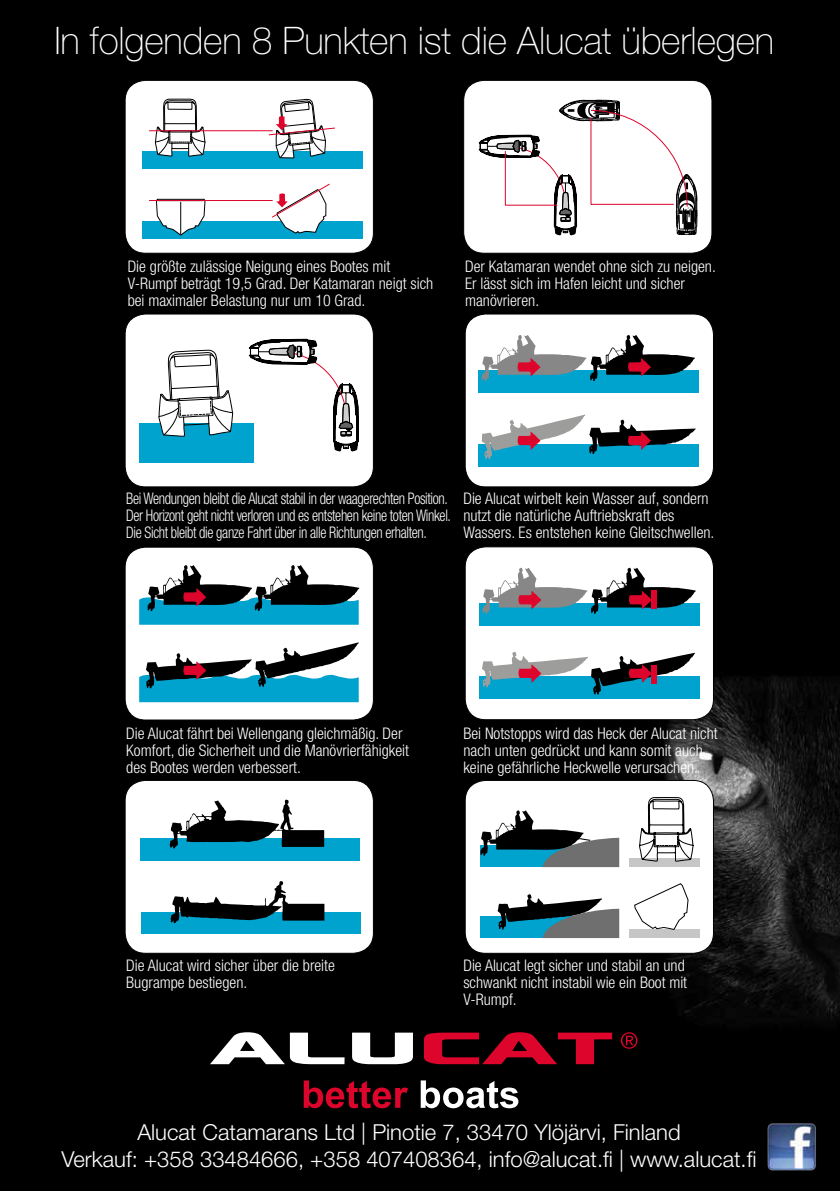
<style>
.page{position:relative;width:840px;height:1191px;background:#fff}
.page>*{position:absolute;margin:0;border:0;box-sizing:border-box;transform-origin:0 0}
.t1{font:100 38px "Helvetica Neue";letter-spacing:-.005em;color:#fff}
.t2{font:300 22px/26.4px "Helvetica Neue";color:#fff;text-align:center}
.t3{font:300 condensed 16px/17px "Helvetica Neue";color:#fff}
.t4{font:300 condensed 16px/17px "Helvetica Neue";letter-spacing:-.025em;color:#fff;scale:.89 1}
</style>
<div class="page">
<div style="left:0;top:0;width:839px;height:1191px;background:#000"></div>
<img style="left:651px;top:676px;width:188px;height:344px">
<img style="left:767px;top:1123px;width:49px;height:47px">
<div style="left:125px;top:80px;width:248px;height:173px;background:#fff;border-radius:20px"></div>
<div style="left:125px;top:80px;width:248px;height:173px;border:1px solid #000;border-radius:20px"></div>
<div style="left:143px;top:151px;width:220px;height:18px;background:#00a2ce"></div>
<div style="left:143px;top:221px;width:220px;height:17px;background:#00a2ce"></div>
<svg style="left:155px;top:98px;width:50px;height:59px"></svg>
<hr style="left:149px;top:130px;width:123px;height:1px;background:#dd052b">
<hr style="left:149px;top:200px;width:123px;height:1px;background:#dd052b">
<svg style="left:156px;top:184px;width:173px;height:51px"></svg>
<svg style="left:268px;top:98px;width:67px;height:61px"></svg>
<div style="left:463px;top:80px;width:248px;height:173px;background:#fff;border-radius:20px"></div>
<div style="left:463px;top:80px;width:248px;height:173px;border:1px solid #000;border-radius:20px"></div>
<svg style="left:478px;top:100px;width:219px;height:136px"></svg>
<div style="left:125px;top:314px;width:248px;height:173px;background:#fff;border-radius:20px"></div>
<div style="left:125px;top:314px;width:248px;height:173px;border:1px solid #000;border-radius:20px"></div>
<div style="left:139px;top:423px;width:114px;height:40px;background:#00a2ce"></div>
<svg style="left:158px;top:350px;width:75px;height:87px"></svg>
<svg style="left:249px;top:339px;width:109px;height:116px"></svg>
<div style="left:465px;top:314px;width:248px;height:173px;background:#fff;border-radius:20px"></div>
<div style="left:464px;top:314px;width:249px;height:173px;border:1px solid #000;border-radius:20px"></div>
<div style="left:478px;top:370px;width:220px;height:22px;background:#00a2ce"></div>
<div style="left:478px;top:444px;width:220px;height:22px;background:#00a2ce"></div>
<svg style="left:481px;top:414px;width:214px;height:46px"></svg>
<svg style="left:481px;top:335px;width:213px;height:46px"></svg>
<div style="left:125px;top:547px;width:248px;height:173px;background:#fff;border-radius:20px"></div>
<div style="left:125px;top:547px;width:248px;height:173px;border:1px solid #000;border-radius:20px"></div>
<svg style="left:139px;top:642px;width:219px;height:60px"></svg>
<svg style="left:139px;top:565px;width:220px;height:60px"></svg>
<div style="left:125px;top:780px;width:248px;height:173px;background:#fff;border-radius:20px"></div>
<div style="left:125px;top:780px;width:248px;height:173px;border:1px solid #000;border-radius:20px"></div>
<div style="left:141px;top:912px;width:219px;height:22px;background:#00a2ce"></div>
<div style="left:140px;top:838px;width:219px;height:22px;background:#00a2ce"></div>
<svg style="left:170px;top:881px;width:154px;height:42px"></svg>
<svg style="left:169px;top:799px;width:155px;height:49px"></svg>
<div style="left:465px;top:547px;width:248px;height:172px;background:#fff;border-radius:20px"></div>
<div style="left:464px;top:546px;width:249px;height:174px;border:1px solid #000;border-radius:20px"></div>
<div style="left:479px;top:603px;width:220px;height:22px;background:#00a2ce"></div>
<div style="left:479px;top:677px;width:220px;height:22px;background:#00a2ce"></div>
<svg style="left:481px;top:652px;width:213px;height:43px"></svg>
<svg style="left:482px;top:567px;width:213px;height:47px"></svg>
<div style="left:651px;top:591px;width:5px;height:18px;background:#dd052b"></div>
<div style="left:651px;top:665px;width:5px;height:19px;background:#dd052b"></div>
<div style="left:465px;top:780px;width:248px;height:173px;background:#fff;border-radius:20px"></div>
<div style="left:464px;top:780px;width:249px;height:173px;border:1px solid #000;border-radius:20px"></div>
<div style="left:629px;top:858px;width:70px;height:9px;background:#c6c6c6"></div>
<div style="left:629px;top:929px;width:70px;height:9px;background:#c6c6c6"></div>
<div style="left:480px;top:916px;width:139px;height:22px;background:#00a2ce"></div>
<svg style="left:497px;top:894px;width:122px;height:44px"></svg>
<svg style="left:480px;top:810px;width:139px;height:57px"></svg>
<svg style="left:634px;top:883px;width:54px;height:47px"></svg>
<svg style="left:639px;top:797px;width:54px;height:65px"></svg>
<svg style="left:210px;top:1032px;width:134px;height:32px"></svg>
<svg style="left:352px;top:1032px;width:61px;height:32px"></svg>
<svg style="left:424px;top:1032px;width:187px;height:32px"></svg>
<svg style="left:303px;top:1080px;width:105px;height:28px"></svg>
<svg style="left:420px;top:1080px;width:98px;height:28px"></svg>
<svg style="left:620px;top:1032px;width:17px;height:16px"></svg>
<svg style="left:839px;top:0;width:1px;height:179px"></svg>
<h1 class="t1" style="left:54px;top:19px;width:721px">In folgenden 8 Punkten ist die Alucat überlegen</h1>
<p class="t3" style="left:128px;top:258px;width:307px">Die größte zulässige Neigung eines Bootes mit<br>V-Rumpf beträgt 19,5 Grad. Der Katamaran neigt sich bei maximaler Belastung nur um 10 Grad.</p>
<p class="t3" style="left:465px;top:258px;width:252px">Der Katamaran wendet ohne sich zu neigen.<br>Er lässt sich im Hafen leicht und sicher manövrieren.</p>
<p class="t4" style="left:126px;top:489px;width:366px">Bei Wendungen bleibt die Alucat stabil in der waagerechten Position.<br>Der Horizont geht nicht verloren und es entstehen keine toten Winkel.<br>Die Sicht bleibt die ganze Fahrt über in alle Richtungen erhalten.</p>
<p class="t3" style="left:463px;top:489px;width:252px">Die Alucat wirbelt kein Wasser auf, sondern nutzt die natürliche Auftriebskraft des<br>Wassers. Es entstehen keine Gleitschwellen.</p>
<p class="t3" style="left:126px;top:724px;width:284px">Die Alucat fährt bei Wellengang gleichmäßig. Der<br>Komfort, die Sicherheit und die Manövrierfähigkeit des Bootes werden verbessert.</p>
<p class="t3" style="left:463px;top:724px;width:256px">Bei Notstopps wird das Heck der Alucat nicht nach unten gedrückt und kann somit auch keine gefährliche Heckwelle verursachen.</p>
<p class="t3" style="left:126px;top:957px;width:210px">Die Alucat wird sicher über die breite<br>Bugrampe bestiegen.</p>
<p class="t3" style="left:463px;top:957px;width:225px">Die Alucat legt sicher und stabil an und schwankt nicht instabil wie ein Boot mit<br>V-Rumpf.</p>
<h2 class="t2" style="left:62px;top:1118px;width:696px">Alucat Catamarans Ltd | Pinotie 7, 33470 Ylöjärvi, Finland<br>Verkauf: +358 33484666, +358 407408364, info@alucat.fi | www.alucat.fi</h2>
</div>
